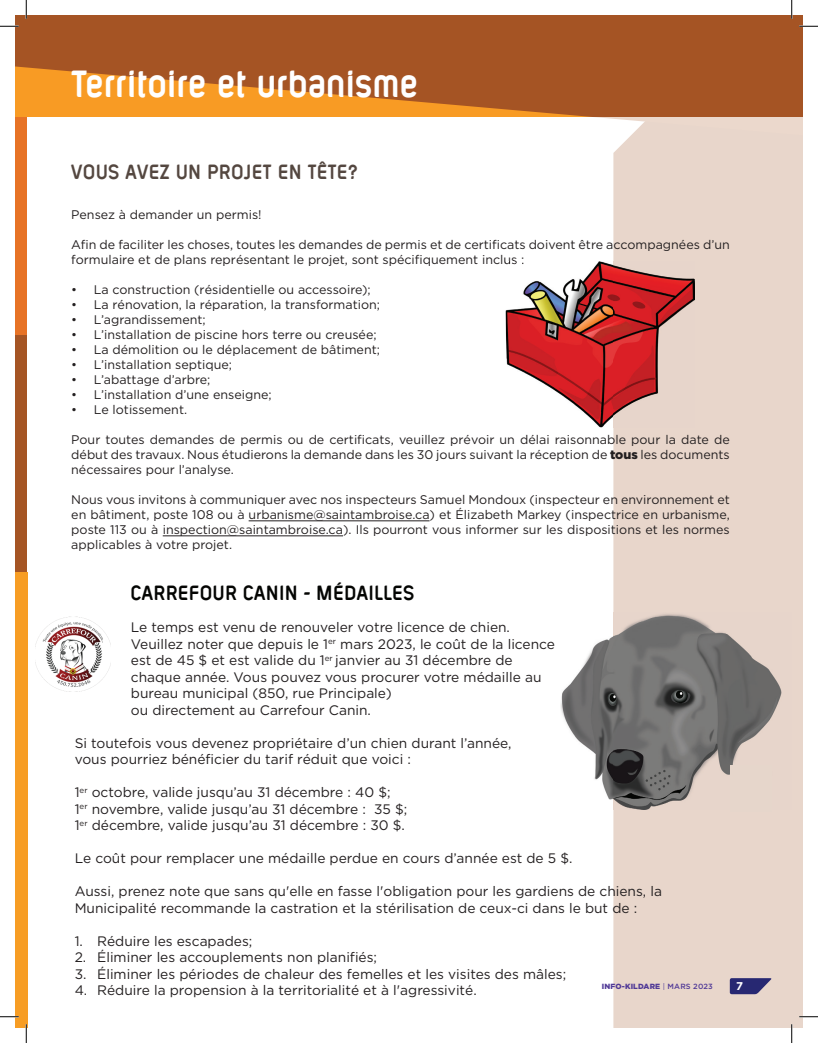
<style>
.page{position:relative;width:818px;height:1043px;background:#fff}
.page>*{position:absolute;margin:0;border:0;box-sizing:border-box;transform-origin:0 0}
.t1{font:700 condensed 41.25px "Layar Bahtera Dd W01";letter-spacing:.005em;color:#fff}
.t2{font:700 condensed 22.5px "Layar Bahtera Dd W01";letter-spacing:.01em;color:#040503}
.t3{font:700 condensed 22.5px "Layar Bahtera Dd W01";letter-spacing:.01em;color:#544740}
.t4{font:13.75px/16.5px "Gotham HTF";color:#231f20}
.t5{font:12.5px/15px "Gotham HTF";color:#231f20;text-align:justify}
.t6{font:700 11.25px "Gotham HTF";color:#fff}
.t7{font:900 7.5px "Gotham HTF";letter-spacing:.02em;color:#513a97}
.s1{font-weight:900}
.s2{font-weight:400}
.s3{font-weight:500}
</style>
<div class="page">
<div style="left:613px;top:139px;width:189px;height:889px;background:#e8d6cb"></div>
<div style="left:15px;top:317px;width:11px;height:330px;background:#a55524"></div>
<div style="left:15px;top:116px;width:11px;height:219px;background:#e77326"></div>
<div style="left:15px;top:572px;width:13px;height:456px;background:#f79d24"></div>
<div style="left:15px;top:15px;width:11px;height:101px;background:#f89b24"></div>
<svg style="left:729px;top:978px;width:43px;height:16px"></svg>
<svg style="left:438px;top:116px;width:364px;height:23px"></svg>
<svg style="left:26px;top:15px;width:776px;height:101px;fill:#a55424"></svg>
<hr style="left:248px;top:520px;width:181px;height:1px;background:#231f20">
<hr style="left:163px;top:535px;width:180px;height:1px;background:#231f20">
<img style="left:35px;top:616px;width:76px;height:76px">
<img style="left:505px;top:261px;width:189px;height:166px">
<img style="left:505px;top:261px;width:18px;height:5px">
<img style="left:560px;top:612px;width:231px;height:197px">
<div style="left:729px;top:765px;width:42px;height:47px;background:#e6d6cb"></div>
<svg style="left:799px;top:25px;width:19px;height:2px"></svg>
<svg style="left:0;top:1016px;width:19px;height:1px"></svg>
<svg style="left:799px;top:1015px;width:19px;height:2px"></svg>
<svg style="left:0;top:0;width:27px;height:67px"></svg>
<svg style="left:25px;top:1024px;width:2px;height:18px"></svg>
<svg style="left:790px;top:0;width:2px;height:19px"></svg>
<svg style="left:790px;top:1024px;width:2px;height:18px"></svg>
<h1 class="t1" style="left:71px;top:64px;width:348px">Territoire et urbanisme</h1>
<h2 class="t3" style="left:71px;top:161px;width:288px">VOUS AVEZ UN PROJET EN TÊTE?</h2>
<p class="t5" style="left:71px;top:207px;width:192px">Pensez à demander un permis!</p>
<p class="t5" style="left:71px;top:237px;width:660px">Afin de faciliter les choses, toutes les demandes de permis et de certificats doivent être accompagnées d’un formulaire et de plans représentant le projet, sont spécifiquement inclus :</p>
<p class="t5" style="left:71px;top:282px;width:301px">• La construction (résidentielle ou accessoire);</p>
<p class="t5" style="left:71px;top:297px;width:310px">• La rénovation, la réparation, la transformation;</p>
<p class="t5" style="left:71px;top:312px;width:136px">• L’agrandissement;</p>
<p class="t5" style="left:71px;top:327px;width:307px">• L’installation de piscine hors terre ou creusée;</p>
<p class="t5" style="left:71px;top:342px;width:310px">• La démolition ou le déplacement de bâtiment;</p>
<p class="t5" style="left:71px;top:357px;width:162px">• L’installation septique;</p>
<p class="t5" style="left:71px;top:372px;width:141px">• L’abattage d’arbre;</p>
<p class="t5" style="left:71px;top:387px;width:202px">• L’installation d’une enseigne;</p>
<p class="t5" style="left:71px;top:402px;width:117px">• Le lotissement.</p>
<p class="t5" style="left:71px;top:432px;width:660px">Pour toutes demandes de permis ou de certificats, veuillez prévoir un délai raisonnable pour la date de début des travaux. Nous étudierons la demande dans les 30 jours suivant la réception de <span class="s1">tous</span> les documents nécessaires pour l’analyse.</p>
<p class="t5" style="left:71px;top:492px;width:660px">Nous vous invitons à communiquer avec nos inspecteurs Samuel Mondoux (inspecteur en environnement et en bâtiment, poste 108 ou à urbanisme@saintambroise.ca) et Élizabeth Markey (inspectrice en urbanisme, poste 113 ou à inspection@saintambroise.ca). Ils pourront vous informer sur les dispositions et les normes applicables à votre projet.</p>
<h2 class="t2" style="left:131px;top:581px;width:285px">CARREFOUR CANIN - MÉDAILLES</h2>
<p class="t4" style="left:131px;top:618px;width:425px">Le temps est venu de renouveler votre licence de chien.<br>Veuillez noter que depuis le 1<sup>er</sup> mars 2023, le coût de la licence est de 45 $ et est valide du 1<sup>er</sup> janvier au 31 décembre de chaque année. Vous pouvez vous procurer votre médaille au bureau municipal (850, rue Principale)<br>ou directement au Carrefour Canin.</p>
<p class="t4" style="left:75px;top:734px;width:438px">Si toutefois vous devenez propriétaire d’un chien durant l’année, vous pourriez bénéficier du tarif réduit que voici :</p>
<p class="t4" style="left:75px;top:783px;width:334px">1<sup>er</sup> octobre, valide jusqu’au 31 décembre : 40 $;<br>1<sup>er</sup> novembre, valide jusqu’au 31 décembre : 35 $;<br>1<sup>er</sup> décembre, valide jusqu’au 31 décembre : 30 $.</p>
<p class="t4" style="left:75px;top:849px;width:499px">Le coût pour remplacer une médaille perdue en cours d’année est de 5 $.</p>
<p class="t4" style="left:75px;top:882px;width:588px">Aussi, prenez note que sans qu'elle en fasse l'obligation pour les gardiens de chiens, la<br>Municipalité recommande la castration et la stérilisation de ceux-ci dans le but de :</p>
<p class="t4" style="left:75px;top:932px;width:179px">1. Réduire les escapades;</p>
<p class="t4" style="left:75px;top:948px;width:304px">2. Éliminer les accouplements non planifiés;</p>
<p class="t4" style="left:75px;top:965px;width:493px">3. Éliminer les périodes de chaleur des femelles et les visites des mâles;</p>
<p class="t4" style="left:75px;top:981px;width:403px">4. Réduire la propension à la territorialité et à l'agressivité.</p>
<p class="t7" style="left:601px;top:982px;width:113px">INFO-KILDARE <span class="s2">|</span> <span class="s3">MARS 2023</span></p>
<p class="t6" style="left:736px;top:979px;width:8px">7</p>
</div>
